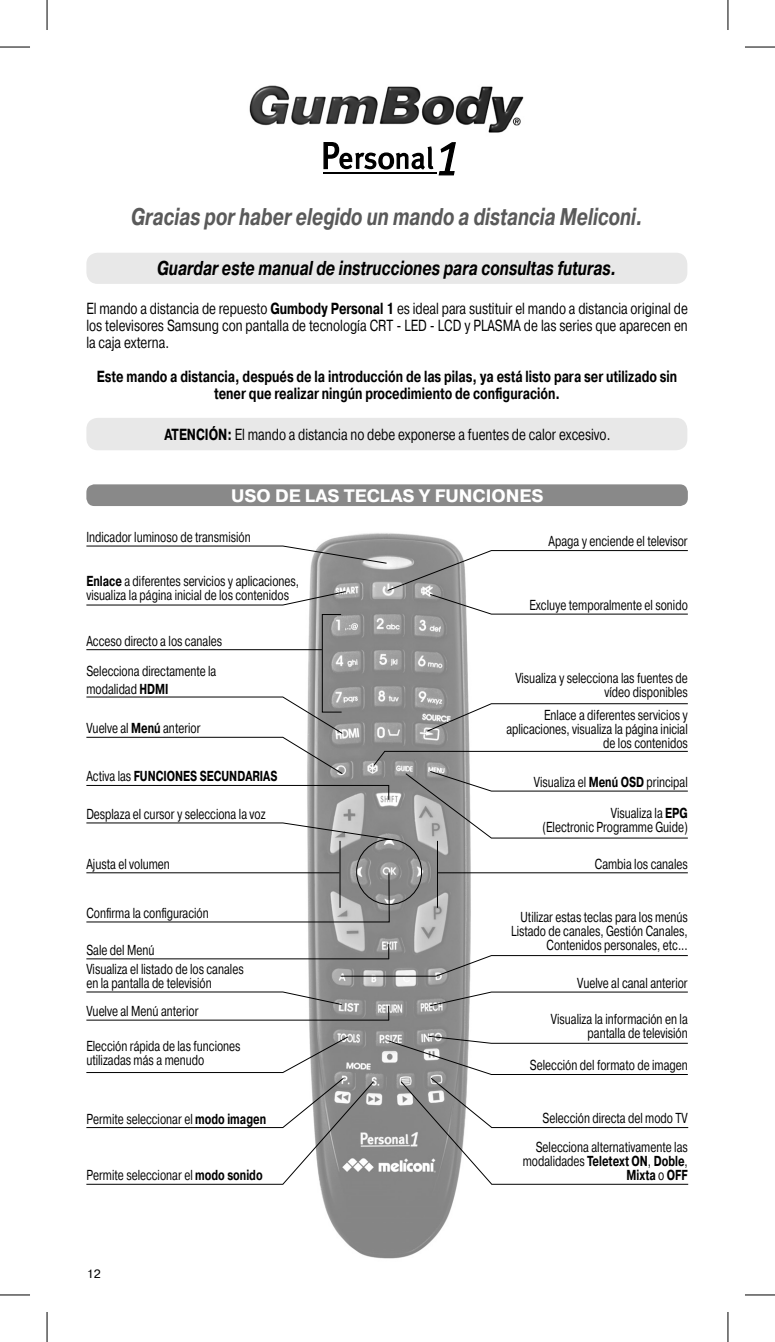
<style>
.page{position:relative;width:775px;height:1342px;background:#fff}
.page>*{position:absolute;margin:0;border:0;box-sizing:border-box;transform-origin:0 0}
.t1{font:italic 700 24px "Pragmatica TT";color:#5a5a5a;scale:.75 1}
.t2{font:italic 700 20px "Pragmatica TT";color:#000;scale:.75 1}
.t3{font:700 18px "Pragmatica TT";color:#fff}
.t4{font:16px/17px "Pragmatica TT";color:#000;text-align:justify;scale:.75 1}
.t5{font:700 16px/17px "Pragmatica TT";color:#000;text-align:center;scale:.75 1}
.t6{font:14.4px/14px "Pragmatica TT";color:#000;text-align:right;scale:.73 1}
.t7{font:700 14.4px "Pragmatica TT";color:#000;scale:.73 1}
.t8{font:12px "Pragmatica TT";color:#000}
.s1{font-weight:700}
.s2{font-weight:400}
</style>
<div class="page">
<img style="left:263px;top:533px;width:244px;height:726px">
<div style="left:86px;top:253px;width:601px;height:31px;background:#e8e8e8;border-radius:11px"></div>
<div style="left:86px;top:418px;width:601px;height:32px;background:#e8e8e8;border-radius:11px"></div>
<div style="left:86px;top:484px;width:601px;height:22px;background:#898989;border-radius:8px"></div>
<div style="left:322px;top:614px;width:20px;height:98px;border:1px solid #000"></div>
<hr style="left:86px;top:649px;width:236px;height:1px;background:#000">
<svg style="left:86px;top:871px;width:304px;height:51px"></svg>
<hr style="left:86px;top:958px;width:303px;height:1px;background:#000">
<svg style="left:339px;top:943px;width:349px;height:34px"></svg>
<svg style="left:86px;top:990px;width:257px;height:15px"></svg>
<hr style="left:86px;top:1019px;width:303px;height:1px;background:#000">
<svg style="left:388px;top:1005px;width:1px;height:15px"></svg>
<svg style="left:429px;top:991px;width:259px;height:15px"></svg>
<svg style="left:86px;top:1035px;width:289px;height:150px"></svg>
<svg style="left:387px;top:1035px;width:302px;height:150px"></svg>
<svg style="left:86px;top:545px;width:602px;height:70px"></svg>
<div style="left:356px;top:839px;width:66px;height:65px;border:1px solid #000;border-radius:50%"></div>
<hr style="left:339px;top:840px;width:1px;height:67px;background:#000">
<hr style="left:86px;top:872px;width:253px;height:1px;background:#000">
<hr style="left:437px;top:840px;width:1px;height:67px;background:#000">
<hr style="left:438px;top:872px;width:249px;height:1px;background:#000">
<svg style="left:86px;top:696px;width:602px;height:144px"></svg>
<img style="left:249px;top:85px;width:275px;height:48px">
<svg style="left:323px;top:142px;width:133px;height:34px"></svg>
<hr style="left:323px;top:172px;width:113px;height:2px;background:#000">
<hr style="left:0;top:47px;width:30px;height:1px;background:#000">
<hr style="left:744px;top:47px;width:30px;height:1px;background:#000">
<hr style="left:0;top:1294px;width:30px;height:1px;background:#000">
<hr style="left:744px;top:1294px;width:30px;height:1px;background:#000">
<hr style="left:47px;top:0;width:1px;height:30px;background:#000">
<hr style="left:47px;top:1311px;width:1px;height:30px;background:#000">
<hr style="left:727px;top:0;width:1px;height:30px;background:#000">
<hr style="left:727px;top:1311px;width:1px;height:30px;background:#000">
<h1 class="t1" style="left:131px;top:202px;width:684px">Gracias por haber elegido un mando a distancia Meliconi.</h1>
<h2 class="t2" style="left:157px;top:257px;width:614px">Guardar este manual de instrucciones para consultas futuras.</h2>
<p class="t4" style="left:86px;top:300px;width:803px">El mando a distancia de repuesto <span class="s1">Gumbody Personal 1</span> es ideal para sustituir el mando a distancia original de los televisores Samsung con pantalla de tecnología CRT - LED - LCD y PLASMA de las series que aparecen en la caja externa.</p>
<p class="t5" style="left:97px;top:369px;width:775px">Este mando a distancia, después de la introducción de las pilas, ya está listo para ser utilizado sin tener que realizar ningún procedimiento de configuración.</p>
<p class="t4" style="left:164px;top:427px;width:596px"><span class="s1">ATENCIÓN:</span> El mando a distancia no debe exponerse a fuentes de calor excesivo.</p>
<p class="t3" style="left:231px;top:485px;width:314px">USO DE LAS TECLAS Y FUNCIONES</p>
<p class="t6" style="left:86px;top:530px;width:226px">Indicador luminoso de transmisión</p>
<p class="t6" style="left:86px;top:574px;width:293px;text-align:left"><span class="s1">Enlace</span> a diferentes servicios y aplicaciones, visualiza la página inicial de los contenidos</p>
<p class="t6" style="left:86px;top:634px;width:187px">Acceso directo a los canales</p>
<p class="t6" style="left:548px;top:535px;width:192px">Apaga y enciende el televisor</p>
<p class="t6" style="left:529px;top:598px;width:218px">Excluye temporalmente el sonido</p>
<p class="t6" style="left:86px;top:663px;width:180px;line-height:17.2px;text-align:left">Selecciona directamente la modalidad <span class="s1">HDMI</span></p>
<p class="t6" style="left:515px;top:671px;width:238px">Visualiza y selecciona las fuentes de vídeo disponibles</p>
<p class="t6" style="left:86px;top:721px;width:158px">Vuelve al <span class="s1">Menú</span> anterior</p>
<p class="t7" style="left:86px;top:767px;width:263px"><span class="s2">Activa las</span> FUNCIONES SECUNDARIAS</p>
<p class="t6" style="left:86px;top:807px;width:247px">Desplaza el cursor y selecciona la voz</p>
<p class="t6" style="left:86px;top:857px;width:116px">Ajusta el volumen</p>
<p class="t6" style="left:86px;top:906px;width:169px">Confirma la configuración</p>
<p class="t6" style="left:86px;top:943px;width:95px">Sale del Menú</p>
<p class="t6" style="left:86px;top:962px;width:217px;text-align:left">Visualiza el listado de los canales en la pantalla de televisión</p>
<p class="t6" style="left:86px;top:1004px;width:155px">Vuelve al Menú anterior</p>
<p class="t6" style="left:86px;top:1039px;width:213px;text-align:left">Elección rápida de las funciones utilizadas más a menudo</p>
<p class="t6" style="left:86px;top:1111px;width:248px">Permite seleccionar el <span class="s1">modo imagen</span></p>
<p class="t6" style="left:86px;top:1168px;width:243px">Permite seleccionar el <span class="s1">modo sonido</span></p>
<p class="t8" style="left:87px;top:1266px;width:15px">12</p>
<p class="t6" style="left:506px;top:708px;width:250px">Enlace a diferentes servicios y aplicaciones, visualiza la página inicial de los contenidos</p>
<p class="t6" style="left:534px;top:775px;width:212px">Visualiza el <span class="s1">Menú OSD</span> principal</p>
<p class="t6" style="left:542px;top:806px;width:201px">Visualiza la <span class="s1">EPG<br></span>(Electronic Programme Guide)</p>
<p class="t6" style="left:594px;top:857px;width:129px">Cambia los canales</p>
<p class="t6" style="left:511px;top:910px;width:243px">Utilizar estas teclas para los menús<br>Listado de canales, Gestión Canales,<br>Contenidos personales, etc...</p>
<p class="t6" style="left:577px;top:976px;width:153px">Vuelve al canal anterior</p>
<p class="t6" style="left:550px;top:1012px;width:189px">Visualiza la información en la pantalla de televisión</p>
<p class="t6" style="left:529px;top:1058px;width:218px">Selección del formato de imagen</p>
<p class="t6" style="left:542px;top:1111px;width:200px">Selección directa del modo TV</p>
<p class="t6" style="left:522px;top:1139px;width:227px">Selecciona alternativamente las modalidades <span class="s1">Teletext ON</span>, <span class="s1">Doble</span>,<br><span class="s1">Mixta</span> o <span class="s1">OFF</span></p>
</div>
